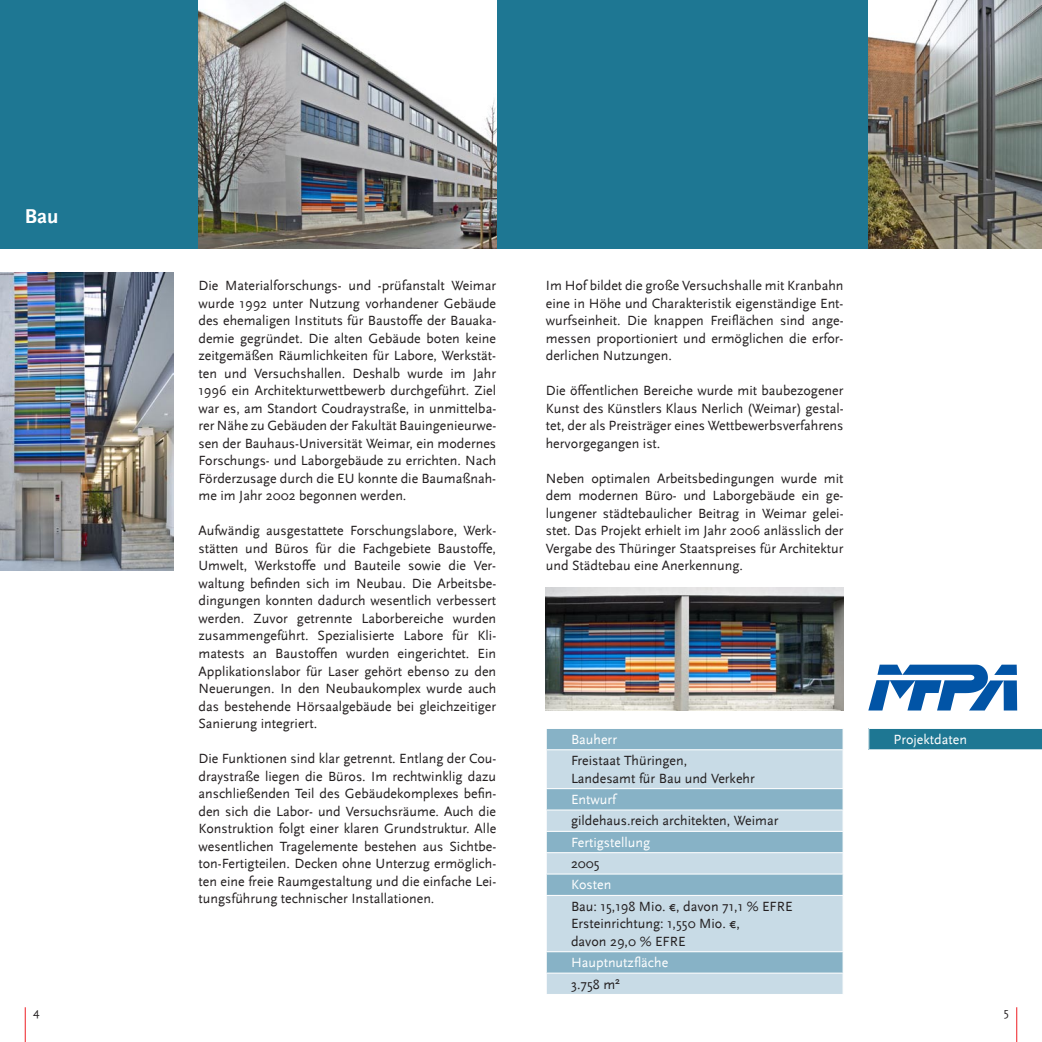
<style>
.page{position:relative;width:1042px;height:1042px;background:#fff}
.page>*{position:absolute;margin:0;border:0;box-sizing:border-box;transform-origin:0 0}
.t1{font:700 21px "Scala Sans";color:#fff}
.t2{font:14px/17.5px "Scala Sans";color:#231f20;text-align:justify}
.t3{font:14px "Scala Sans";color:#fff}
.t4{font:12.25px "Scala Sans";color:#231f20}
</style>
<div class="page">
<hr style="left:25px;top:1007px;width:1px;height:35px;background:#ee1d23">
<hr style="left:1016px;top:1007px;width:1px;height:35px;background:#ee1d23">
<div style="left:0;top:0;width:1042px;height:248px;background:#1e7793"></div>
<div style="left:547px;top:729px;width:295px;height:20px;background:#87b2c6"></div>
<svg style="left:547px;top:750px;width:295px;height:244px;background:#b2cddb"></svg>
<svg style="left:546px;top:729px;width:1px;height:20px"></svg>
<svg style="left:842px;top:729px;width:1px;height:20px"></svg>
<hr style="left:546px;top:788px;width:297px;height:1px;background:#fff">
<hr style="left:546px;top:809px;width:297px;height:1px;background:#fff">
<hr style="left:546px;top:831px;width:297px;height:1px;background:#fff">
<hr style="left:546px;top:852px;width:297px;height:1px;background:#fff">
<hr style="left:546px;top:873px;width:297px;height:1px;background:#fff">
<svg style="left:546px;top:789px;width:1px;height:106px"></svg>
<svg style="left:842px;top:789px;width:1px;height:106px"></svg>
<hr style="left:546px;top:895px;width:297px;height:1px;background:#fff">
<hr style="left:546px;top:951px;width:297px;height:1px;background:#fff">
<hr style="left:546px;top:972px;width:297px;height:1px;background:#fff">
<svg style="left:546px;top:952px;width:1px;height:42px"></svg>
<svg style="left:842px;top:952px;width:1px;height:42px"></svg>
<div style="left:869px;top:728px;width:173px;height:22px;background:#1e7793"></div>
<hr style="left:868px;top:728px;width:174px;height:1px;background:#fff">
<svg style="left:868px;top:729px;width:1px;height:20px"></svg>
<hr style="left:868px;top:749px;width:174px;height:1px;background:#fff">
<img style="left:0;top:273px;width:174px;height:297px">
<img style="left:868px;top:0;width:174px;height:248px">
<img style="left:198px;top:0;width:298px;height:248px">
<img style="left:546px;top:588px;width:297px;height:122px">
<svg style="left:868px;top:664px;width:149px;height:46px"></svg>
<h1 class="t1" style="left:25px;top:205px;width:35px">Bau</h1>
<p class="t2" style="left:198px;top:277px;width:299px">Die Materialforschungs- und -prüfanstalt Weimar wurde 1992 unter Nutzung vorhandener Gebäude des ehemaligen Instituts für Baustoffe der Bauaka&shy;demie gegründet. Die alten Gebäude boten keine zeitgemäßen Räumlichkeiten für Labore, Werkstät&shy;ten und Versuchshallen. Deshalb wurde im Jahr 1996 ein Architekturwettbewerb durchgeführt. Ziel war es, am Standort Coudraystraße, in unmittelba&shy;rer Nähe zu Gebäuden der Fakultät Bauingenieurwe&shy;sen der Bauhaus-Universität Weimar, ein modernes Forschungs- und Laborgebäude zu errichten. Nach Förderzusage durch die EU konnte die Baumaßnah&shy;me im Jahr 2002 begonnen werden.</p>
<p class="t2" style="left:198px;top:522px;width:299px">Aufwändig ausgestattete Forschungslabore, Werk&shy;stätten und Büros für die Fachgebiete Baustoffe, Umwelt, Werkstoffe und Bauteile sowie die Ver&shy;waltung befinden sich im Neubau. Die Arbeitsbe&shy;dingungen konnten dadurch wesentlich verbessert werden. Zuvor getrennte Laborbereiche wurden zusammengeführt. Spezialisierte Labore für Kli&shy;matests an Baustoffen wurden eingerichtet. Ein Applikationslabor für Laser gehört ebenso zu den Neuerungen. In den Neubaukomplex wurde auch das bestehende Hörsaalgebäude bei gleichzeitiger Sanierung integriert.</p>
<p class="t2" style="left:198px;top:750px;width:299px">Die Funktionen sind klar getrennt. Entlang der Cou&shy;draystraße liegen die Büros. Im rechtwinklig dazu anschließenden Teil des Gebäudekomplexes befin&shy;den sich die Labor- und Versuchsräume. Auch die Konstruktion folgt einer klaren Grundstruktur. Alle wesentlichen Tragelemente bestehen aus Sichtbe&shy;ton-Fertigteilen. Decken ohne Unterzug ermöglich&shy;ten eine freie Raumgestaltung und die einfache Lei&shy;tungsführung technischer Installationen.</p>
<p class="t2" style="left:546px;top:277px;width:299px">Im Hof bildet die große Versuchshalle mit Kranbahn eine in Höhe und Charakteristik eigenständige Ent&shy;wurfseinheit. Die knappen Freiflächen sind ange&shy;messen proportioniert und ermöglichen die erfor&shy;derlichen Nutzungen.</p>
<p class="t2" style="left:546px;top:382px;width:299px">Die öffentlichen Bereiche wurde mit baubezogener Kunst des Künstlers Klaus Nerlich (Weimar) gestal&shy;tet, der als Preisträger eines Wettbewerbsverfahrens hervorgegangen ist.</p>
<p class="t2" style="left:546px;top:470px;width:299px">Neben optimalen Arbeitsbedingungen wurde mit dem modernen Büro- und Laborgebäude ein ge&shy;lungener städtebaulicher Beitrag in Weimar gelei&shy;stet. Das Projekt erhielt im Jahr 2006 anlässlich der Vergabe des Thüringer Staatspreises für Architektur und Städtebau eine Anerkennung.</p>
<p class="t3" style="left:571px;top:732px;width:48px">Bauherr</p>
<p class="t2" style="left:571px;top:752px;width:185px">Freistaat Thüringen,<br>Landesamt für Bau und Verkehr</p>
<p class="t3" style="left:571px;top:792px;width:47px">Entwurf</p>
<p class="t2" style="left:571px;top:812px;width:209px">gildehaus.reich architekten, Weimar</p>
<p class="t3" style="left:571px;top:834px;width:81px">Fertigstellung</p>
<p class="t2" style="left:571px;top:855px;width:30px">2005</p>
<p class="t3" style="left:571px;top:877px;width:42px">Kosten</p>
<p class="t2" style="left:571px;top:898px;width:223px;text-align:left">Bau: 15,198 Mio. €, davon 71,1 % EFRE<br>Ersteinrichtung: 1,550 Mio. €,<br>davon 29,0 % EFRE</p>
<p class="t3" style="left:571px;top:955px;width:99px">Hauptnutzfläche</p>
<p class="t2" style="left:571px;top:975px;width:51px">3.758 m²</p>
<p class="t3" style="left:893px;top:732px;width:75px">Projektdaten</p>
<p class="t4" style="left:33px;top:1006px;width:8px">4</p>
<p class="t4" style="left:1004px;top:1006px;width:7px">5</p>
</div>
